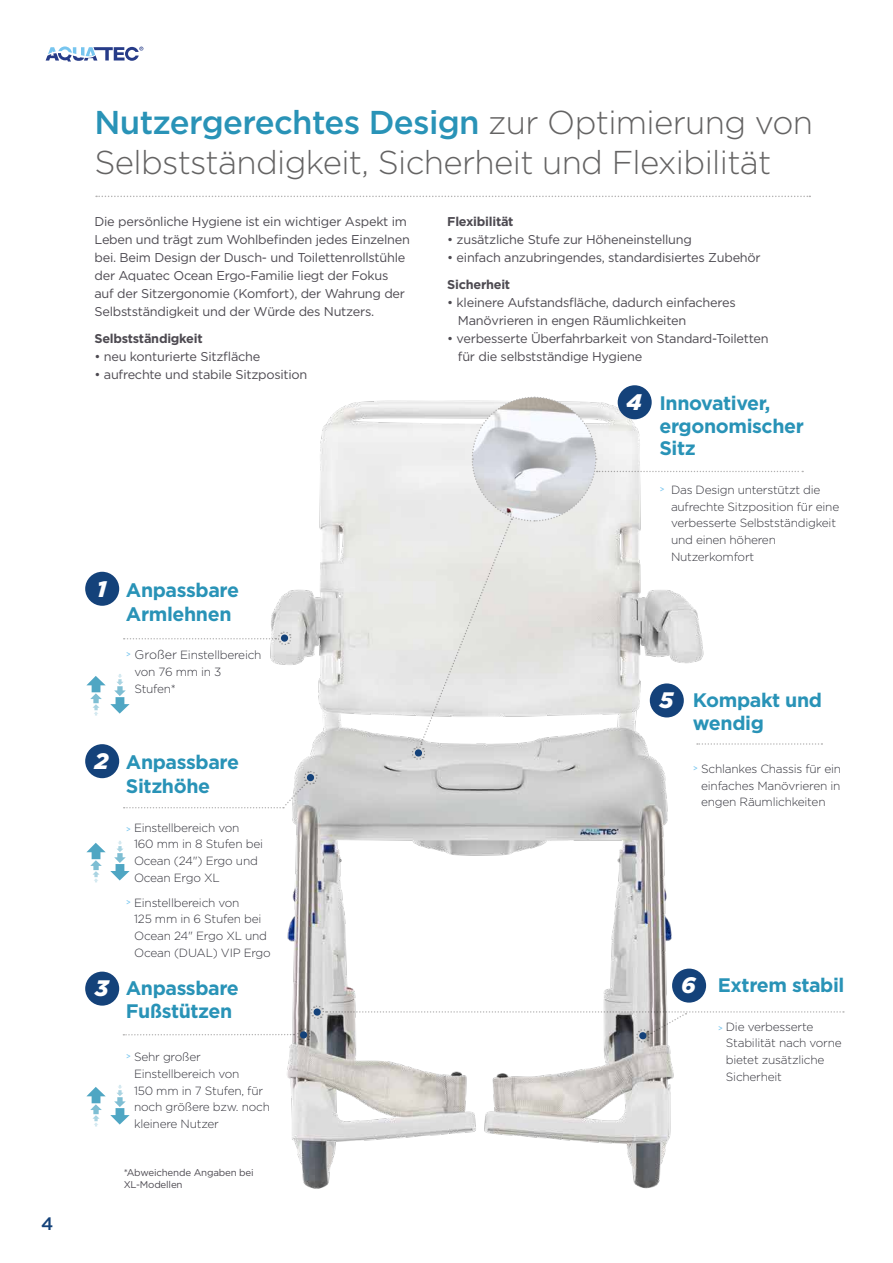
<style>
.page{position:relative;width:893px;height:1263px;background:#fff}
.page>*{position:absolute;margin:0;border:0;box-sizing:border-box;transform-origin:0 0}
.t1{font:300 33px/39.6px "Gotham";letter-spacing:-.02em;color:#646363}
.t2{font:italic 900 22.35px "Gotham";color:#fff}
.t3{font:700 19.5px/23.5px "Gotham";letter-spacing:-.02em;color:#2993b7}
.t4{font:500 18px "Gotham";color:#14427a}
.t5{font:12.75px/18px "Gotham";letter-spacing:-.02em;color:#4d4a51}
.t6{font:700 12.75px "Gotham";letter-spacing:-.02em;color:#4d4a51}
.t7{font:300 11.85px/16.8px "Gotham";letter-spacing:-.02em;color:#35353d}
.t8{font:9.75px/11.7px "Gotham";letter-spacing:-.02em;color:#4d4a51}
.s1{font-weight:500;color:#2993b7}
.s2{font-size:12.6px}
.s3{font-family:"DIN Pro";font-weight:400;font-size:10.5px;color:#77c5ef}
</style>
<div class="page">
<img style="left:85px;top:385px;width:760px;height:804px">
<svg style="left:96px;top:196px;width:714px;height:1px"></svg>
<svg style="left:124px;top:771px;width:194px;height:38px"></svg>
<svg style="left:412px;top:396px;width:410px;height:364px"></svg>
<svg style="left:124px;top:632px;width:167px;height:13px"></svg>
<div style="left:618px;top:385px;width:34px;height:34px;background:#14427a;border-radius:50%"></div>
<div style="left:85px;top:572px;width:34px;height:34px;background:#14427a;border-radius:50%"></div>
<div style="left:672px;top:968px;width:34px;height:34px;background:#14427a;border-radius:50%"></div>
<div style="left:85px;top:971px;width:34px;height:35px;background:#14427a;border-radius:50%"></div>
<svg style="left:86px;top:1085px;width:44px;height:41px"></svg>
<div style="left:85px;top:744px;width:34px;height:34px;background:#14427a;border-radius:50%"></div>
<svg style="left:86px;top:674px;width:44px;height:42px"></svg>
<div style="left:650px;top:683px;width:34px;height:34px;background:#14427a;border-radius:50%"></div>
<svg style="left:86px;top:841px;width:44px;height:41px"></svg>
<svg style="left:46px;top:46px;width:97px;height:16px"></svg>
<svg style="left:123px;top:1006px;width:721px;height:37px"></svg>
<h3 class="t4" style="left:41px;top:1213px;width:14px">4</h3>
<h1 class="t1" style="left:94px;top:103px;width:720px"><span class="s1">Nutzergerechtes Design</span> zur Optimierung von<br>Selbstständigkeit, Sicherheit und Flexibilität</h1>
<p class="t5" style="left:94px;top:213px;width:317px">Die persönliche Hygiene ist ein wichtiger Aspekt im Leben und trägt zum Wohlbefinden jedes Einzelnen bei. Beim Design der Dusch- und Toilettenrollstühle der Aquatec Ocean Ergo-Familie liegt der Fokus auf der Sitzergonomie (Komfort), der Wahrung der Selbstständigkeit und der Würde des Nutzers.</p>
<p class="t6" style="left:94px;top:330px;width:110px">Selbstständigkeit</p>
<p class="t5" style="left:94px;top:347px;width:167px">• neu konturierte Sitzfläche</p>
<p class="t5" style="left:94px;top:365px;width:214px">• aufrechte und stabile Sitzposition</p>
<p class="t6" style="left:447px;top:213px;width:68px">Flexibilität</p>
<p class="t5" style="left:447px;top:231px;width:246px">• zusätzliche Stufe zur Höheneinstellung</p>
<p class="t5" style="left:447px;top:249px;width:315px">• einfach anzubringendes, standardisiertes Zubehör</p>
<p class="t6" style="left:447px;top:276px;width:64px">Sicherheit</p>
<p class="t5" style="left:458px;top:293px;width:279px;text-indent:-11px">• kleinere Aufstandsfläche, dadurch einfacheres<br>Manövrieren in engen Räumlichkeiten</p>
<p class="t5" style="left:458px;top:329px;width:312px;text-indent:-11px">• verbesserte Überfahrbarkeit von Standard-Toiletten für die selbstständige Hygiene</p>
<h2 class="t2" style="left:97px;top:573px;width:11px">1</h2>
<h3 class="t3" style="left:126px;top:578px;width:115px">Anpassbare<br>Armlehnen</h3>
<p class="t7" style="left:134px;top:647px;width:129px;text-indent:-9px"><sup>&gt;</sup> <span class="s2">Großer</span> Einstellbereich von 76 mm in 3<br>Stufen*</p>
<h2 class="t2" style="left:95px;top:746px;width:16px">2</h2>
<h3 class="t3" style="left:126px;top:751px;width:115px">Anpassbare<br>Sitzhöhe</h3>
<p class="t7" style="left:134px;top:819px;width:130px;text-indent:-8px"><span class="s3">&gt;</span> Einstellbereich von<br>160 mm in 8 Stufen bei<br>Ocean (24") Ergo und<br>Ocean Ergo XL</p>
<p class="t7" style="left:134px;top:894px;width:138px;text-indent:-8px"><sup>&gt;</sup> Einstellbereich von<br>125 mm in 6 Stufen bei<br>Ocean 24" Ergo XL und<br>Ocean (DUAL) VIP Ergo</p>
<h2 class="t2" style="left:626px;top:387px;width:17px">4</h2>
<h3 class="t3" style="left:659px;top:392px;width:146px;line-height:22.6px">Innovativer, ergonomischer<br>Sitz</h3>
<p class="t7" style="left:671px;top:481px;width:170px;text-indent:-12px"><sup>&gt;</sup> Das Design unterstützt die aufrechte Sitzposition für eine verbesserte Selbstständigkeit und einen höheren<br>Nutzerkomfort</p>
<h2 class="t2" style="left:659px;top:685px;width:15px">5</h2>
<h3 class="t3" style="left:693px;top:688px;width:131px">Kompakt und wendig</h3>
<p class="t7" style="left:701px;top:760px;width:141px;text-align:justify;text-indent:-8px"><sup>&gt;</sup> Schlankes Chassis für ein einfaches Manövrieren in engen Räumlichkeiten</p>
<h2 class="t2" style="left:95px;top:973px;width:15px">3</h2>
<h2 class="t2" style="left:681px;top:970px;width:16px">6</h2>
<h3 class="t3" style="left:126px;top:976px;width:115px">Anpassbare<br>Fußstützen</h3>
<p class="t7" style="left:134px;top:1048px;width:137px;text-indent:-8px"><sup>&gt;</sup> Sehr großer<br>Einstellbereich von<br>150 mm in 7 Stufen, für noch größere bzw. noch kleinere Nutzer</p>
<p class="t8" style="left:124px;top:1167px;width:132px">*Abweichende Angaben bei<br>XL-Modellen</p>
<h3 class="t3" style="left:718px;top:973px;width:128px">Extrem stabil</h3>
<p class="t7" style="left:726px;top:1018px;width:117px;text-indent:-8px"><span class="s3">&gt;</span> Die verbesserte<br>Stabilität nach vorne bietet zusätzliche<br>Sicherheit</p>
</div>
